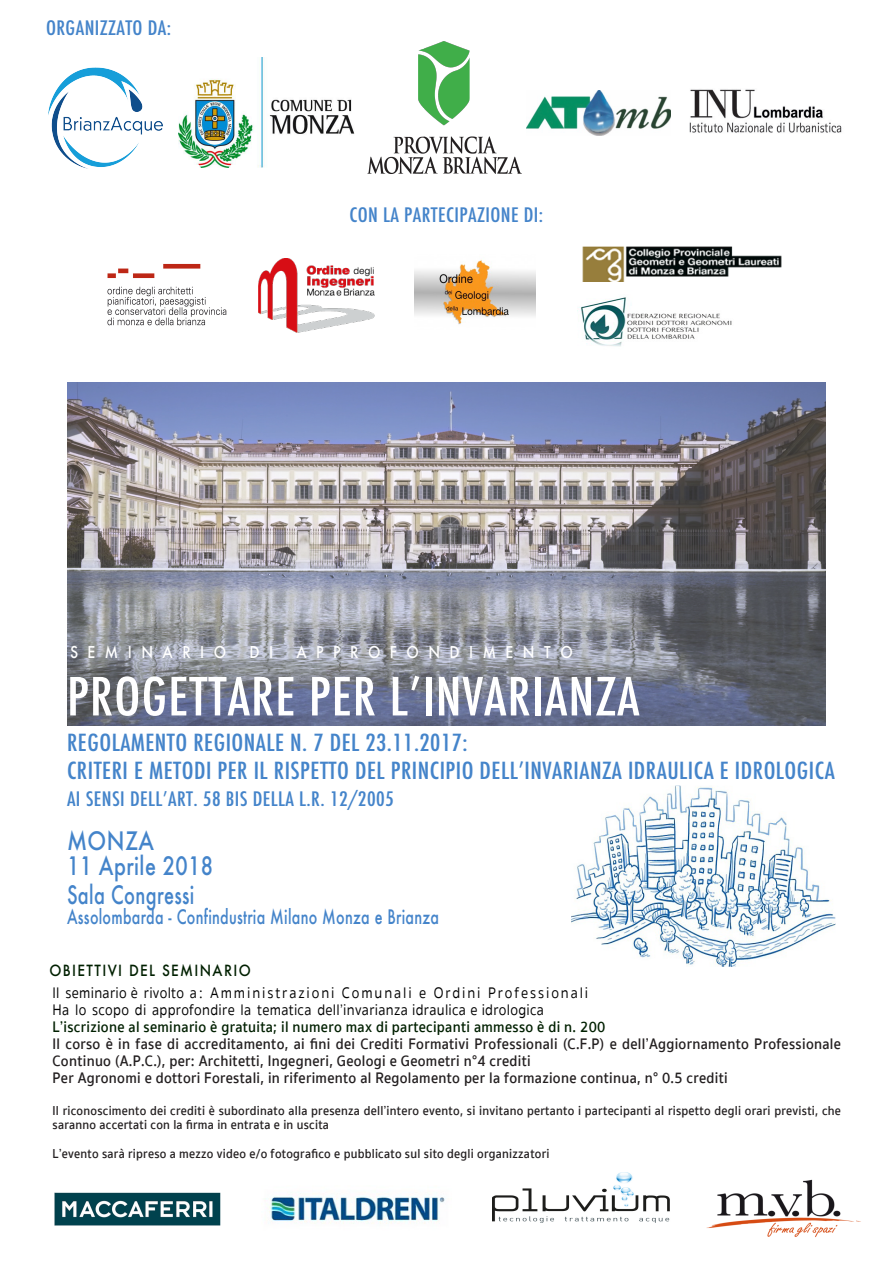
<style>
.page{position:relative;width:893px;height:1263px;background:#fff}
.page>*{position:absolute;margin:0;border:0;box-sizing:border-box;transform-origin:0 0}
.t1{font:500 condensed 51.15px "Futura";letter-spacing:.02em;color:#fff;scale:1.08 1}
.t2{font:500 24.75px/25.2px "Futura";letter-spacing:.02em;color:#4484ca;scale:.85 1}
.t3{font:500 24.75px "Futura";letter-spacing:.02em;color:#4484ca;scale:.73 1}
.t4{font:500 condensed 22.95px/27.9px "Futura";letter-spacing:.02em;color:#4484ca;scale:1.08 1}
.t5{font:500 condensed 19.35px "Futura";letter-spacing:.02em;color:#4484ca;scale:1.08 1}
.t6{font:500 19.35px "Futura";letter-spacing:.02em;color:#4484ca;scale:.73 1}
.t7{font:500 15.9px "Futura";letter-spacing:.68em;color:#fff;scale:.87 1}
.t8{font:600 15.75px/17px "Sukhumvit Set";letter-spacing:.02em;color:#231f20;scale:.9 1}
.t9{font:15.75px/17px "Sukhumvit Set Text";letter-spacing:.02em;color:#000;scale:.9 1}
.t10{font:600 15.75px "Sukhumvit Set";letter-spacing:.02em;color:#002000;scale:.9 1}
.t11{font:500 15px "Futura";letter-spacing:.1em;color:#002000;scale:.9 1}
.t12{font:600 13.35px/14.4px "Sukhumvit Set";letter-spacing:.02em;color:#231f20;scale:.9 1}
</style>
<div class="page">
<img style="left:67px;top:383px;width:758px;height:342px">
<img style="left:583px;top:246px;width:199px;height:36px">
<img style="left:571px;top:785px;width:264px;height:182px">
<img style="left:577px;top:297px;width:155px;height:50px">
<img style="left:415px;top:259px;width:121px;height:66px">
<img style="left:48px;top:67px;width:115px;height:102px">
<img style="left:259px;top:258px;width:115px;height:74px">
<img style="left:178px;top:58px;width:177px;height:110px">
<img style="left:534px;top:90px;width:136px;height:45px">
<img style="left:266px;top:1196px;width:179px;height:28px">
<img style="left:706px;top:1179px;width:148px;height:59px">
<img style="left:492px;top:1172px;width:178px;height:51px">
<img style="left:55px;top:1193px;width:165px;height:33px">
<img style="left:367px;top:42px;width:167px;height:132px">
<img style="left:689px;top:89px;width:153px;height:44px">
<img style="left:107px;top:263px;width:120px;height:63px">
<p class="t5" style="left:46px;top:16px;width:117px">ORGANIZZATO DA:</p>
<p class="t5" style="left:349px;top:203px;width:181px">CON LA PARTECIPAZIONE DI:</p>
<p class="t7" style="left:70px;top:641px;width:181px">SEMINARIO</p>
<p class="t7" style="left:249px;top:641px;width:29px">D I</p>
<p class="t7" style="left:296px;top:641px;width:319px">APPROFONDIMENTO</p>
<h1 class="t1" style="left:67px;top:664px;width:531px">PROGETTARE PER LʼINVARIANZA</h1>
<h3 class="t4" style="left:67px;top:729px;width:712px">REGOLAMENTO REGIONALE N. 7 DEL 23.11.2017:<br>CRITERI E METODI PER IL RISPETTO DEL PRINCIPIO DELLʼINVARIANZA IDRAULICA E IDROLOGICA</h3>
<p class="t5" style="left:67px;top:786px;width:304px">AI SENSI DELLʼART. 58 BIS DELLA L.R. 12/2005</p>
<h2 class="t2" style="left:67px;top:828px;width:173px">MONZA<br>11 Aprile 2018</h2>
<h2 class="t3" style="left:67px;top:878px;width:176px">Sala Congressi</h2>
<p class="t6" style="left:67px;top:903px;width:511px">Assolombarda - Confindustria Milano Monza e Brianza</p>
<p class="t11" style="left:50px;top:961px;width:225px">OBIETTIVI DEL SEMINARIO</p>
<p class="t9" style="left:53px;top:985px;width:596px">Il seminario è rivolto a: Amministrazioni Comunali e Ordini Professionali<br>Ha lo scopo di approfondire la tematica dell’invarianza idraulica e idrologica</p>
<p class="t10" style="left:53px;top:1016px;width:615px">L’iscrizione al seminario è gratuita; il numero max di partecipanti ammesso è di n. 200</p>
<p class="t8" style="left:53px;top:1036px;width:877px">Il corso è in fase di accreditamento, ai fini dei Crediti Formativi Professionali (C.F.P) e dell’Aggiornamento Professionale<br>Continuo (A.P.C.), per: Architetti, Ingegneri, Geologi e Geometri n°4 crediti<br>Per Agronomi e dottori Forestali, in riferimento al Regolamento per la formazione continua, n° 0.5 crediti</p>
<p class="t12" style="left:53px;top:1104px;width:877px">Il riconoscimento dei crediti è subordinato alla presenza dell’intero evento, si invitano pertanto i partecipanti al rispetto degli orari previsti, che saranno accertati con la firma in entrata e in uscita</p>
<p class="t12" style="left:53px;top:1147px;width:553px">L’evento sarà ripreso a mezzo video e/o fotografico e pubblicato sul sito degli organizzatori</p>
</div>
